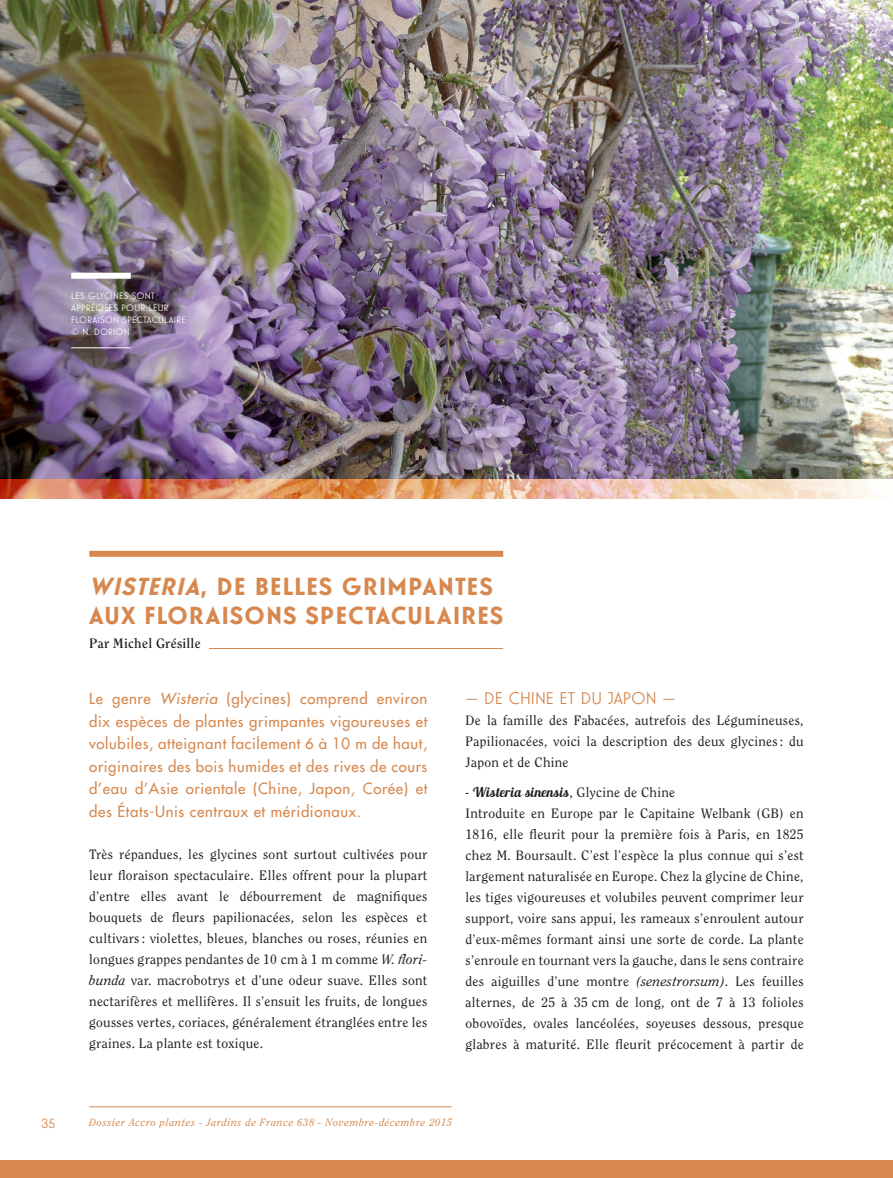
<style>
.page{position:relative;width:893px;height:1178px;background:#fff}
.page>*{position:absolute;margin:0;border:0;box-sizing:border-box;transform-origin:0 0}
.t1{font:700 24px/28.8px "Guildford Pro";letter-spacing:.06em;color:#d6884f}
.t2{font:16.5px "Guildford Pro";color:#d6884f}
.t3{font:500 15px/22.5px "Futura Std";letter-spacing:.04em;color:#d6884f;text-align:justify}
.t4{font:13.5px/21px "Clearface Std";letter-spacing:.02em;color:#231f20;text-align:justify}
.t5{font:13.5px "Lobster 1.3";letter-spacing:.02em;color:#231f20}
.t6{font:700 13.5px "Clearface Std";letter-spacing:.02em;color:#231f20}
.t7{font:13.5px "Guildford Pro";color:#d6884f}
.t8{font:italic 10.5px "Clearface Std";letter-spacing:.06em;color:#d6884f}
.t9{font:9px/12px "Guildford Pro";letter-spacing:.02em;color:#fff}
.s1{font-style:italic}
.s2{font-family:"Clearface Std"}
</style>
<div class="page">
<hr style="left:89px;top:1106px;width:363px;height:1px;background:#d6884f">
<div style="left:0;top:1160px;width:893px;height:18px;background:#d6884f"></div>
<img style="left:0;top:0;width:893px;height:479px">
<div style="left:89px;top:551px;width:414px;height:6px;background:#d6884f"></div>
<hr style="left:208px;top:648px;width:295px;height:1px;background:#d6884f">
<svg style="left:0;top:479px;width:876px;height:20px;background:#e5a987"></svg>
<div style="left:71px;top:273px;width:60px;height:6px;background:#fff"></div>
<hr style="left:71px;top:347px;width:60px;height:1px;background:#fff">
<p class="t9" style="left:71px;top:289px;width:116px">LES GLYCINES SONT<br>APPRÉCIÉES POUR LEUR<br>FLORAISON SPECTACULAIRE © N. DORION</p>
<h1 class="t1" style="left:89px;top:572px;width:415px"><span class="s1">WISTERIA</span>, DE BELLES GRIMPANTES<br>AUX FLORAISONS SPECTACULAIRES</h1>
<p class="t6" style="left:89px;top:636px;width:113px">Par Michel Grésille</p>
<p class="t3" style="left:89px;top:687px;width:340px">Le genre <span class="s1">Wisteria</span> (glycines) comprend environ dix espèces de plantes grimpantes vigoureuses et volubiles, atteignant facilement 6 à 10 m de haut, originaires des bois humides et des rives de cours d’eau d’Asie orientale (Chine, Japon, Corée) et des États-Unis centraux et méridionaux.</p>
<p class="t4" style="left:89px;top:844px;width:340px">Très répandues, les glycines sont surtout cultivées pour leur floraison spectaculaire. Elles offrent pour la plupart d’entre elles avant le débourrement de magnifiques bouquets de fleurs papilionacées, selon les espèces et cultivars: violettes, bleues, blanches ou roses, réunies en longues grappes pendantes de 10 cm à 1 m comme <span class="s1">W. flori&shy;bunda</span> var. macrobotrys et d’une odeur suave. Elles sont nectarifères et mellifères. Il s’ensuit les fruits, de longues gousses vertes, coriaces, généralement étranglées entre les graines. La plante est toxique.</p>
<p class="t2" style="left:466px;top:687px;width:211px">— DE CHINE ET DU JAPON —</p>
<p class="t4" style="left:466px;top:710px;width:340px">De la famille des Fabacées, autrefois des Légumineuses, Papilionacées, voici la description des deux glycines: du Japon et de Chine</p>
<p class="t5" style="left:466px;top:783px;width:211px">- Wisteria sinensis<span class="s2">, Glycine de Chine</span></p>
<p class="t4" style="left:466px;top:802px;width:340px">Introduite en Europe par le Capitaine Welbank (GB) en 1816, elle fleurit pour la première fois à Paris, en 1825 chez M. Boursault. C’est l’espèce la plus connue qui s’est largement naturalisée en Europe. Chez la glycine de Chine, les tiges vigoureuses et volubiles peuvent comprimer leur support, voire sans appui, les rameaux s’enroulent autour d’eux-mêmes formant ainsi une sorte de corde. La plante s’enroule en tournant vers la gauche, dans le sens contraire des aiguilles d’une montre <span class="s1">(senestrorsum)</span>. Les feuilles alternes, de 25 à 35 cm de long, ont de 7 à 13 folioles obovoïdes, ovales lancéolées, soyeuses dessous, presque glabres à maturité. Elle fleurit précocement à partir de</p>
<p class="t7" style="left:41px;top:1114px;width:15px">35</p>
<p class="t8" style="left:89px;top:1116px;width:364px">Dossier Accro plantes - Jardins de France 638 - Novembre-décembre 2015</p>
</div>
